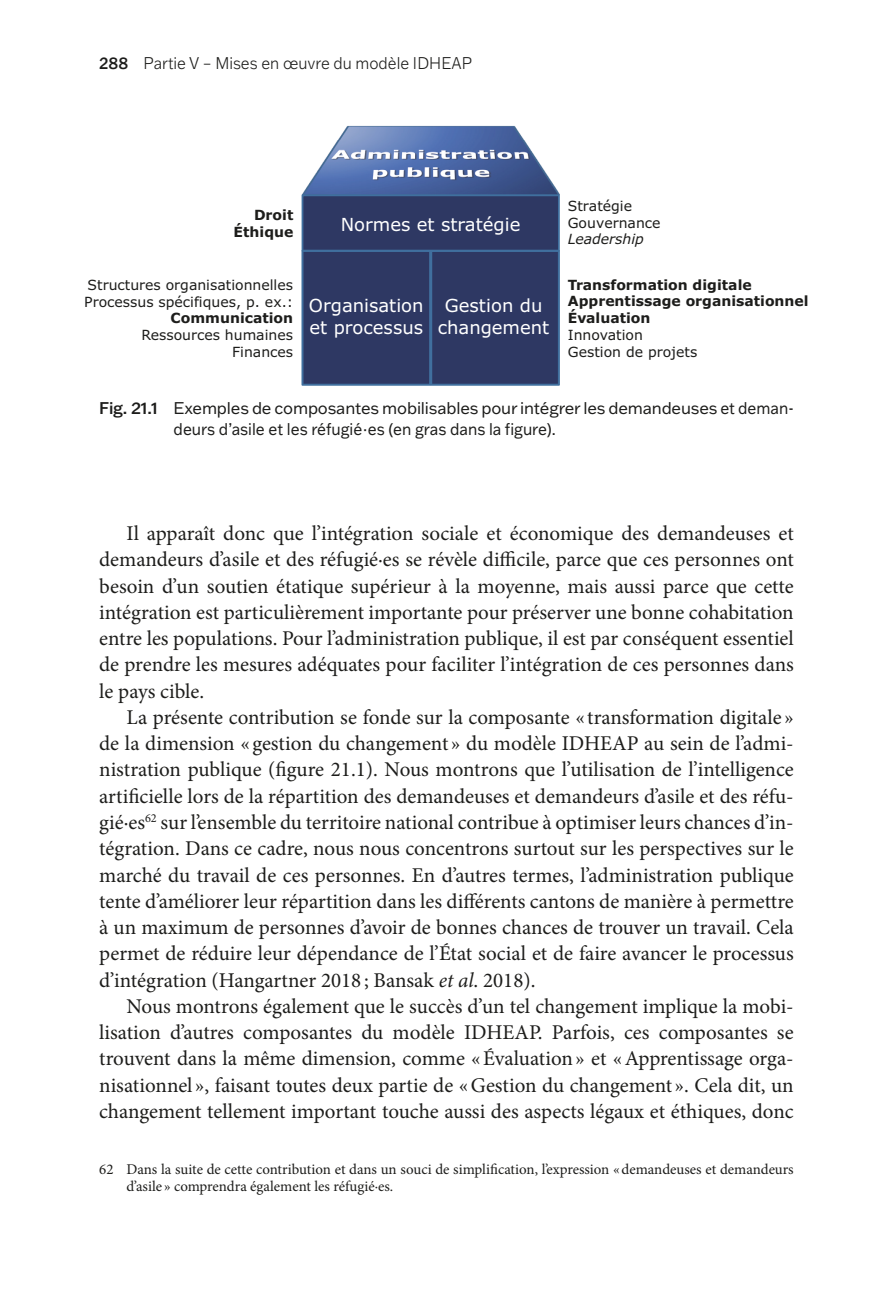
<style>
.page{position:relative;width:893px;height:1290px;background:#fff}
.page>*{position:absolute;margin:0;border:0;box-sizing:border-box;transform-origin:0 0}
.Texte_courant{font:21px/26.2px "Minion Pro";color:#1d1d1b;text-align:justify}
.t1{font:18.03px/21.7px "Verdana";color:#fff;text-align:center}
.Legende{font:16.62px/21px "Franklin Gothic ATF";letter-spacing:-.01em;color:#1d1d1b}
.t2{font:300 16.62px "Franklin Gothic ATF";color:#1d1d1b;scale:.92 1}
.Note_bas_de_page{font:14.88px/16.6px "Minion Pro";color:#1d1d1b}
.t3{font:14px/16.8px "Verdana";color:#1d1d1b;text-align:right}
.t4{font:700 14px/16.8px "Verdana";color:#1d1d1b;text-align:right}
.s1{font-weight:500}
.s2{font-style:italic}
.s3{font-weight:700}
.s4{font-weight:400}
</style>
<div class="page">
<img style="left:302px;top:126px;width:258px;height:68px">
<img style="left:302px;top:141px;width:258px;height:50px">
<svg style="left:301px;top:194px;width:259px;height:192px;background:#2f3b66"></svg>
<p class="t2" style="left:99px;top:52px;width:407px"><span class="s1">288</span> Partie V – Mises en œuvre du modèle IDHEAP</p>
<p class="t3" style="left:568px;top:198px;width:94px;text-align:left">Stratégie<br>Gouvernance<br><span class="s2">Leadership</span></p>
<p class="t4" style="left:234px;top:206px;width:61px">Droit<br>Éthique</p>
<p class="t3" style="left:84px;top:276px;width:210px">Structures organisationnelles<br>Processus spécifiques, p. ex.:<br><span class="s3">Communication<br></span>Ressources humaines<br>Finances</p>
<p class="t4" style="left:568px;top:276px;width:242px;text-align:left">Transformation digitale<br>Apprentissage organisationnel<br>Évaluation<br><span class="s4">Innovation<br>Gestion de projets</span></p>
<p class="t1" style="left:341px;top:214px;width:181px">Normes et stratégie</p>
<p class="t1" style="left:438px;top:295px;width:113px">Gestion du changement</p>
<p class="t1" style="left:309px;top:295px;width:116px;text-align:left">Organisation et processus</p>
<p class="Legende" style="left:174px;top:397px;width:622px;text-indent:-74px"><span class="s1">Fig. 21.1</span> Exemples de composantes mobilisables pour intégrer les demandeuses et deman&shy;deurs d’asile et les réfugié·es (en gras dans la figure).</p>
<p class="Texte_courant" style="left:99px;top:520px;width:696px;text-indent:27px">Il apparaît donc que l’intégration sociale et économique des demandeuses et demandeurs d’asile et des réfugié·es se révèle difficile, parce que ces personnes ont besoin d’un soutien étatique supérieur à la moyenne, mais aussi parce que cette intégration est particulièrement importante pour préserver une bonne cohabitation entre les populations. Pour l’administration publique, il est par conséquent essentiel de prendre les mesures adéquates pour faciliter l’intégration de ces personnes dans le pays cible.</p>
<p class="Texte_courant" style="left:99px;top:704px;width:696px;text-indent:27px">La présente contribution se fonde sur la composante « transformation digitale » de la dimension « gestion du changement » du modèle IDHEAP au sein de l’admi&shy;nistration publique (figure 21.1). Nous montrons que l’utilisation de l’intelligence artificielle lors de la répartition des demandeuses et demandeurs d’asile et des réfu&shy;gié·es<sup>62</sup> sur l’ensemble du territoire national contribue à optimiser leurs chances d’in&shy;tégration. Dans ce cadre, nous nous concentrons surtout sur les perspectives sur le marché du travail de ces personnes. En d’autres termes, l’administration publique tente d’améliorer leur répartition dans les différents cantons de manière à permettre à un maximum de personnes d’avoir de bonnes chances de trouver un travail. Cela permet de réduire leur dépendance de l’État social et de faire avancer le processus d’intégration (Hangartner 2018 ; Bansak <span class="s2">et al</span>. 2018).</p>
<p class="Texte_courant" style="left:99px;top:993px;width:696px;text-indent:27px">Nous montrons également que le succès d’un tel changement implique la mobi&shy;lisation d’autres composantes du modèle IDHEAP. Parfois, ces composantes se trouvent dans la même dimension, comme «Évaluation» et «Apprentissage orga&shy;nisationnel », faisant toutes deux partie de «Gestion du changement ». Cela dit, un changement tellement important touche aussi des aspects légaux et éthiques, donc</p>
<p class="Note_bas_de_page" style="left:126px;top:1161px;width:669px;text-indent:-27px">62 Dans la suite de cette contribution et dans un souci de simplification, l’expression «demandeuses et demandeurs d’asile » comprendra également les réfugié∙es.</p>
</div>
